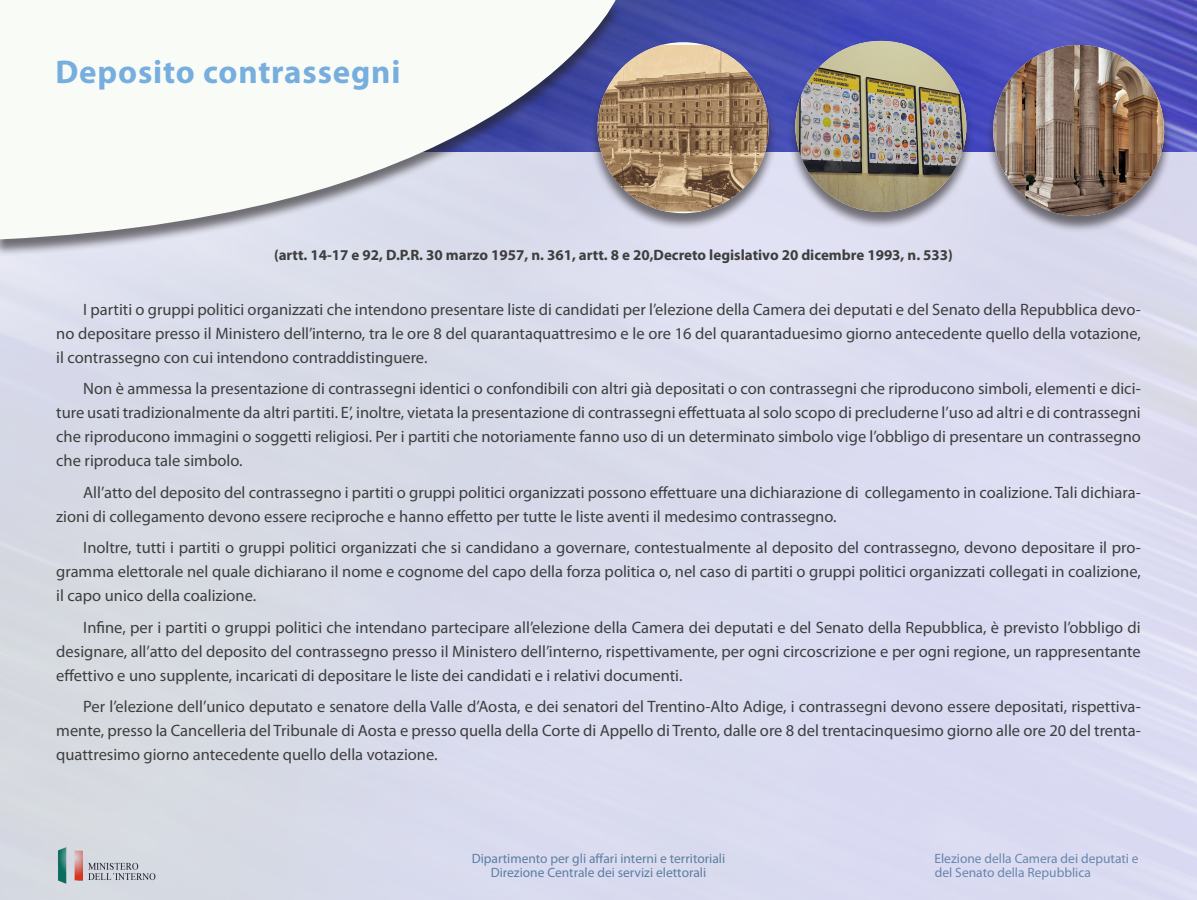
<style>
.page{position:relative;width:1197px;height:900px;background:#fff}
.page>*{position:absolute;margin:0;border:0;box-sizing:border-box;transform-origin:0 0}
.Title_2{font:700 33px "Myriad Pro";letter-spacing:.025em;color:#77aede}
.Bodu_3{font:16.5px/24px "Myriad Pro";color:#3e3e3f;text-align:justify}
.Bodu_3-2{font:700 15px "Myriad Pro";color:#3e3e3f}
.t1{font:13.5px "Myriad Pro";color:#628c9e}
.t2{font:13.5px "Myriad Pro";color:#6f96a8}
</style>
<div class="page">
<img style="left:0;top:152px;width:1197px;height:748px">
<img style="left:616px;top:0;width:581px;height:152px">
<div style="left:589px;top:43px;width:188px;height:187px;background:#231f20;opacity:.6"></div>
<img style="left:623px;top:45px;width:146px;height:167px">
<div style="left:787px;top:42px;width:187px;height:187px;background:#231f20;opacity:.6"></div>
<img style="left:795px;top:41px;width:171px;height:171px;border-radius:85px">
<div style="left:985px;top:46px;width:187px;height:187px;background:#231f20;opacity:.6"></div>
<img style="left:993px;top:45px;width:171px;height:171px;border-radius:85px">
<div style="left:0;top:1px;width:623px;height:255px;background:#231f20;opacity:.6"></div>
<svg style="left:0;top:0;width:616px;height:239px;fill:#f9fcf6"></svg>
<p class="Title_2" style="left:56px;top:51px;width:346px">Deposito contrassegni</p>
<p class="Bodu_3-2" style="left:274px;top:245px;width:680px">(artt. 14-17 e 92, D.P.R. 30 marzo 1957, n. 361, artt. 8 e 20,Decreto legislativo 20 dicembre 1993, n. 533)</p>
<p class="Bodu_3" style="left:56px;top:297px;width:1086px;text-indent:27px">I partiti o gruppi politici organizzati che intendono presentare liste di candidati per l’elezione della Camera dei deputati e del Senato della Repubblica devo&shy;no depositare presso il Ministero dell’interno, tra le ore 8 del quarantaquattresimo e le ore 16 del quarantaduesimo giorno antecedente quello della votazione, il contrassegno con cui intendono contraddistinguere.</p>
<p class="Bodu_3" style="left:56px;top:376px;width:1086px;text-indent:27px">Non è ammessa la presentazione di contrassegni identici o confondibili con altri già depositati o con contrassegni che riproducono simboli, elementi e dici&shy;ture usati tradizionalmente da altri partiti. E’, inoltre, vietata la presentazione di contrassegni effettuata al solo scopo di precluderne l’uso ad altri e di contrassegni che riproducono immagini o soggetti religiosi. Per i partiti che notoriamente fanno uso di un determinato simbolo vige l’obbligo di presentare un contrassegno che riproduca tale simbolo.</p>
<p class="Bodu_3" style="left:56px;top:480px;width:1086px;text-indent:27px">All’atto del deposito del contrassegno i partiti o gruppi politici organizzati possono effettuare una dichiarazione di collegamento in coalizione. Tali dichiara&shy;zioni di collegamento devono essere reciproche e hanno effetto per tutte le liste aventi il medesimo contrassegno.</p>
<p class="Bodu_3" style="left:56px;top:535px;width:1086px;text-indent:27px">Inoltre, tutti i partiti o gruppi politici organizzati che si candidano a governare, contestualmente al deposito del contrassegno, devono depositare il pro&shy;gramma elettorale nel quale dichiarano il nome e cognome del capo della forza politica o, nel caso di partiti o gruppi politici organizzati collegati in coalizione, il capo unico della coalizione.</p>
<p class="Bodu_3" style="left:56px;top:615px;width:1086px;text-indent:27px">Infine, per i partiti o gruppi politici che intendano partecipare all’elezione della Camera dei deputati e del Senato della Repubblica, è previsto l’obbligo di designare, all’atto del deposito del contrassegno presso il Ministero dell’interno, rispettivamente, per ogni circoscrizione e per ogni regione, un rappresentante effettivo e uno supplente, incaricati di depositare le liste dei candidati e i relativi documenti.</p>
<p class="Bodu_3" style="left:56px;top:694px;width:1086px;text-indent:27px">Per l’elezione dell’unico deputato e senatore della Valle d’Aosta, e dei senatori del Trentino-Alto Adige, i contrassegni devono essere depositati, rispettiva&shy;mente, presso la Cancelleria del Tribunale di Aosta e presso quella della Corte di Appello di Trento, dalle ore 8 del trentacinquesimo giorno alle ore 20 del trenta&shy;quattresimo giorno antecedente quello della votazione.</p>
<p class="t1" style="left:472px;top:851px;width:255px">Dipartimento per gli affari interni e territoriali</p>
<p class="t2" style="left:934px;top:851px;width:206px">Elezione della Camera dei deputati e</p>
<p class="t1" style="left:491px;top:864px;width:217px">Direzione Centrale dei servizi elettorali</p>
<p class="t2" style="left:935px;top:864px;width:158px">del Senato della Repubblica</p>
</div>
